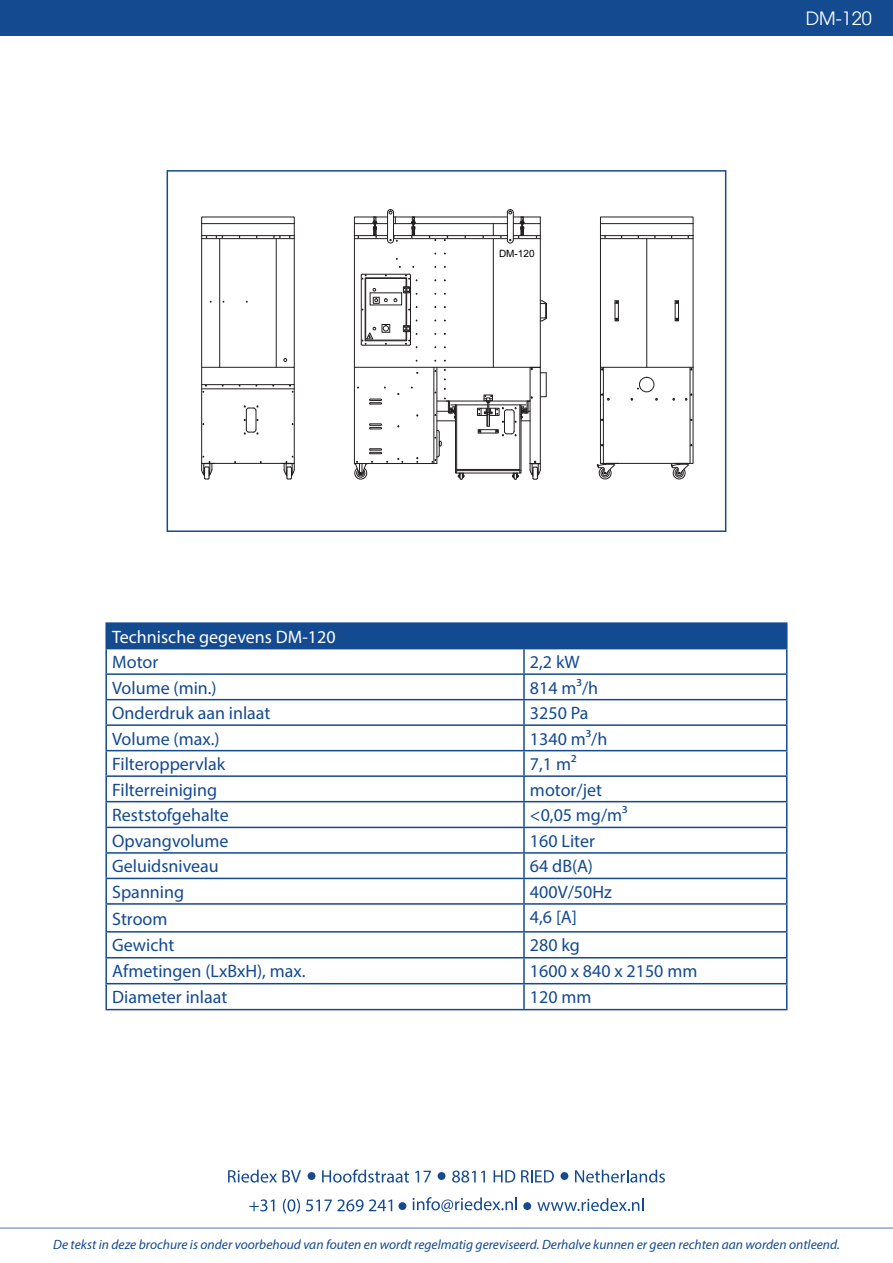
<style>
.page{position:relative;width:893px;height:1263px;background:#fff}
.page>*{position:absolute;margin:0;border:0;box-sizing:border-box;transform-origin:0 0}
.t1{font:18px "Myriad Pro";color:#134a90}
.t2{font:18px "Myriad Pro";color:#fff}
.t3{font:18px "Avant Garde";color:#fff}
.t4{font:italic 13.5px "Myriad Pro";color:#134a90}
.t5{font:10.05px "Arial";color:#000}
</style>
<div class="page">
<svg style="left:201px;top:209px;width:493px;height:271px"></svg>
<div style="left:167px;top:170px;width:559px;height:362px;border:2px solid #134a90"></div>
<hr style="left:0;top:1227px;width:893px;height:2px;background:#134a90">
<div style="left:106px;top:623px;width:681px;height:26px;background:#134a90"></div>
<svg style="left:107px;top:649px;width:679px;height:360px"></svg>
<hr style="left:105px;top:622px;width:419px;height:2px;background:#134a90">
<hr style="left:105px;top:624px;width:2px;height:24px;background:#134a90">
<hr style="left:524px;top:622px;width:263px;height:2px;background:#134a90">
<hr style="left:105px;top:648px;width:419px;height:1px;background:#134a90">
<hr style="left:105px;top:649px;width:2px;height:24px;background:#134a90">
<hr style="left:523px;top:649px;width:2px;height:24px;background:#134a90">
<hr style="left:105px;top:673px;width:419px;height:2px;background:#134a90">
<hr style="left:105px;top:675px;width:2px;height:24px;background:#134a90">
<hr style="left:524px;top:673px;width:263px;height:2px;background:#134a90">
<hr style="left:523px;top:675px;width:2px;height:24px;background:#134a90">
<hr style="left:105px;top:699px;width:419px;height:1px;background:#134a90">
<hr style="left:105px;top:700px;width:2px;height:24px;background:#134a90">
<hr style="left:524px;top:699px;width:263px;height:1px;background:#134a90">
<hr style="left:523px;top:700px;width:2px;height:24px;background:#134a90">
<hr style="left:105px;top:724px;width:419px;height:2px;background:#134a90">
<hr style="left:105px;top:726px;width:2px;height:24px;background:#134a90">
<hr style="left:524px;top:724px;width:263px;height:2px;background:#134a90">
<hr style="left:523px;top:726px;width:2px;height:24px;background:#134a90">
<hr style="left:105px;top:750px;width:419px;height:1px;background:#134a90">
<hr style="left:105px;top:751px;width:2px;height:24px;background:#134a90">
<hr style="left:524px;top:750px;width:263px;height:1px;background:#134a90">
<hr style="left:523px;top:751px;width:2px;height:24px;background:#134a90">
<hr style="left:105px;top:775px;width:419px;height:2px;background:#134a90">
<hr style="left:105px;top:777px;width:2px;height:24px;background:#134a90">
<hr style="left:524px;top:775px;width:263px;height:2px;background:#134a90">
<hr style="left:523px;top:777px;width:2px;height:24px;background:#134a90">
<hr style="left:105px;top:801px;width:419px;height:1px;background:#134a90">
<hr style="left:105px;top:802px;width:2px;height:25px;background:#134a90">
<hr style="left:524px;top:801px;width:263px;height:1px;background:#134a90">
<hr style="left:523px;top:802px;width:2px;height:25px;background:#134a90">
<hr style="left:105px;top:827px;width:419px;height:1px;background:#134a90">
<hr style="left:105px;top:828px;width:2px;height:24px;background:#134a90">
<hr style="left:524px;top:827px;width:263px;height:1px;background:#134a90">
<hr style="left:523px;top:828px;width:2px;height:24px;background:#134a90">
<hr style="left:105px;top:852px;width:419px;height:2px;background:#134a90">
<hr style="left:105px;top:854px;width:2px;height:24px;background:#134a90">
<hr style="left:524px;top:852px;width:263px;height:2px;background:#134a90">
<hr style="left:523px;top:854px;width:2px;height:24px;background:#134a90">
<hr style="left:105px;top:878px;width:419px;height:1px;background:#134a90">
<hr style="left:105px;top:879px;width:2px;height:24px;background:#134a90">
<hr style="left:524px;top:878px;width:263px;height:1px;background:#134a90">
<hr style="left:523px;top:879px;width:2px;height:24px;background:#134a90">
<hr style="left:105px;top:903px;width:419px;height:2px;background:#134a90">
<hr style="left:105px;top:905px;width:2px;height:26px;background:#134a90">
<hr style="left:524px;top:903px;width:263px;height:2px;background:#134a90">
<hr style="left:523px;top:905px;width:2px;height:26px;background:#134a90">
<hr style="left:105px;top:931px;width:419px;height:1px;background:#134a90">
<hr style="left:105px;top:932px;width:2px;height:25px;background:#134a90">
<hr style="left:524px;top:931px;width:263px;height:1px;background:#134a90">
<hr style="left:523px;top:932px;width:2px;height:25px;background:#134a90">
<hr style="left:105px;top:957px;width:419px;height:1px;background:#134a90">
<hr style="left:105px;top:958px;width:2px;height:25px;background:#134a90">
<hr style="left:524px;top:957px;width:263px;height:1px;background:#134a90">
<hr style="left:523px;top:958px;width:2px;height:25px;background:#134a90">
<hr style="left:105px;top:983px;width:419px;height:1px;background:#134a90">
<hr style="left:105px;top:984px;width:2px;height:25px;background:#134a90">
<hr style="left:524px;top:983px;width:263px;height:1px;background:#134a90">
<hr style="left:523px;top:984px;width:2px;height:25px;background:#134a90">
<svg style="left:786px;top:649px;width:1px;height:360px"></svg>
<hr style="left:105px;top:1009px;width:419px;height:1px;background:#134a90">
<hr style="left:524px;top:1009px;width:263px;height:1px;background:#134a90">
<svg style="left:249px;top:1199px;width:25px;height:12px"></svg>
<svg style="left:283px;top:1199px;width:17px;height:14px"></svg>
<svg style="left:306px;top:1199px;width:86px;height:12px"></svg>
<svg style="left:413px;top:1197px;width:104px;height:15px"></svg>
<svg style="left:537px;top:1198px;width:107px;height:13px"></svg>
<div style="left:398px;top:1202px;width:8px;height:8px;background:#134a90;border-radius:50%"></div>
<div style="left:523px;top:1202px;width:8px;height:8px;background:#134a90;border-radius:50%"></div>
<svg style="left:228px;top:1169px;width:73px;height:13px"></svg>
<svg style="left:322px;top:1169px;width:87px;height:13px"></svg>
<svg style="left:415px;top:1171px;width:16px;height:11px"></svg>
<svg style="left:452px;top:1170px;width:33px;height:12px"></svg>
<svg style="left:494px;top:1170px;width:21px;height:12px"></svg>
<svg style="left:521px;top:1170px;width:33px;height:12px"></svg>
<svg style="left:575px;top:1169px;width:90px;height:13px"></svg>
<div style="left:308px;top:1172px;width:7px;height:8px;background:#134a90;border-radius:50%"></div>
<div style="left:438px;top:1172px;width:7px;height:8px;background:#134a90;border-radius:50%"></div>
<div style="left:560px;top:1172px;width:8px;height:8px;background:#134a90;border-radius:50%"></div>
<div style="left:0;top:0;width:893px;height:36px;background:#134a90"></div>
<p class="t5" style="left:499px;top:247px;width:37px">DM-120</p>
<p class="t3" style="left:806px;top:7px;width:67px">DM-120</p>
<p class="t2" style="left:112px;top:625px;width:225px">Technische gegevens DM-120</p>
<p class="t1" style="left:112px;top:651px;width:48px">Motor</p>
<p class="t1" style="left:530px;top:651px;width:51px">2,2 kW</p>
<p class="t1" style="left:112px;top:676px;width:106px">Volume (min.)</p>
<p class="t1" style="left:530px;top:676px;width:70px">814 m3/h</p>
<p class="t1" style="left:112px;top:702px;width:160px">Onderdruk aan inlaat</p>
<p class="t1" style="left:530px;top:702px;width:60px">3250 Pa</p>
<p class="t1" style="left:112px;top:727px;width:109px">Volume (max.)</p>
<p class="t1" style="left:530px;top:727px;width:79px">1340 m3/h</p>
<p class="t1" style="left:112px;top:753px;width:115px">Filteroppervlak</p>
<p class="t1" style="left:530px;top:753px;width:48px">7,1 m2</p>
<p class="t1" style="left:112px;top:778px;width:106px">Filterreiniging</p>
<p class="t1" style="left:530px;top:778px;width:74px">motor/jet</p>
<p class="t1" style="left:112px;top:804px;width:118px">Reststofgehalte</p>
<p class="t1" style="left:530px;top:804px;width:99px">&lt;0,05 mg/m³</p>
<p class="t1" style="left:112px;top:830px;width:118px">Opvangvolume</p>
<p class="t1" style="left:530px;top:830px;width:66px">160 Liter</p>
<p class="t1" style="left:112px;top:855px;width:108px">Geluidsniveau</p>
<p class="t1" style="left:530px;top:855px;width:65px">64 dB(A)</p>
<p class="t1" style="left:112px;top:881px;width:74px">Spanning</p>
<p class="t1" style="left:530px;top:881px;width:84px">400V/50Hz</p>
<p class="t1" style="left:112px;top:907px;width:57px">Stroom</p>
<p class="t1" style="left:530px;top:906px;width:48px">4,6 [A]</p>
<p class="t1" style="left:112px;top:934px;width:64px">Gewicht</p>
<p class="t1" style="left:530px;top:934px;width:52px">280 kg</p>
<p class="t1" style="left:112px;top:960px;width:195px">Afmetingen (LxBxH), max.</p>
<p class="t1" style="left:530px;top:960px;width:169px">1600 x 840 x 2150 mm</p>
<p class="t1" style="left:112px;top:986px;width:117px">Diameter inlaat</p>
<p class="t1" style="left:530px;top:986px;width:63px">120 mm</p>
<p class="t4" style="left:53px;top:1236px;width:788px">De tekst in deze brochure is onder voorbehoud van fouten en wordt regelmatig gereviseerd. Derhalve kunnen er geen rechten aan worden ontleend.</p>
</div>
